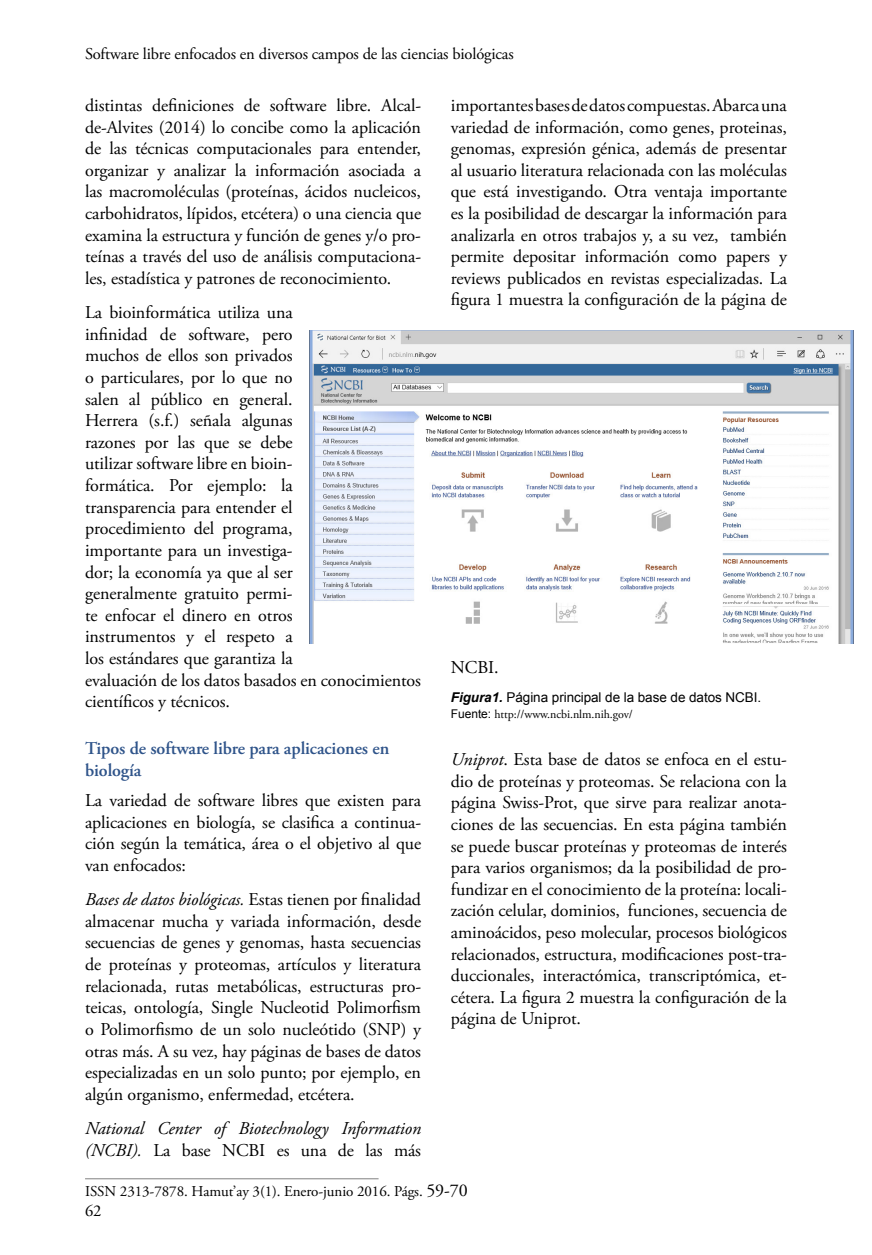
<style>
.page{position:relative;width:872px;height:1255px;background:#fff}
.page>*{position:absolute;margin:0;border:0;box-sizing:border-box;transform-origin:0 0}
.t1{font:18px/21.6px "Adobe Garamond Pro";letter-spacing:-.005em;color:#000;text-align:justify}
.t2{font:italic 18px/21.6px "Adobe Garamond Pro";letter-spacing:-.005em;color:#000}
.t3{font:600 18px/21.6px "Adobe Garamond Pro";letter-spacing:-.005em;color:#2f548a}
.t4{font:16.5px "Adobe Garamond Pro";letter-spacing:-.01em;color:#000}
.t5{font:15px "Adobe Garamond Pro";letter-spacing:-.005em;color:#000}
.t6{font:13.5px "Arial";letter-spacing:-.005em;color:#000}
.t7{font:12px "Adobe Garamond Pro";letter-spacing:-.005em;color:#000}
.s1{font-style:italic}
.s2{font-style:normal}
.s3{font-weight:700;font-style:italic}
.s4{font-family:"Arial"}
.s5{font-size:18px}
</style>
<div class="page">
<hr style="left:85px;top:1178px;width:293px;height:1px;background:#808080">
<img style="left:310px;top:331px;width:543px;height:312px">
<p class="t4" style="left:85px;top:44px;width:430px">Software libre enfocados en diversos campos de las ciencias biológicas</p>
<p class="t1" style="left:85px;top:95px;width:337px">distintas definiciones de software libre. Alcal&shy;de-Alvites (2014) lo concibe como la aplicación de las técnicas computacionales para entender, organizar y analizar la información asociada a las macromoléculas (proteínas, ácidos nucleicos, carbohidratos, lípidos, etcétera) o una ciencia que examina la estructura y función de genes y/o pro&shy;teínas a través del uso de análisis computaciona&shy;les, estadística y patrones de reconocimiento.</p>
<p class="t1" style="left:85px;top:302px;width:337px;text-align:left">La bioinformática utiliza una<br>infinidad de software, pero<br>muchos de ellos son privados<br>o particulares, por lo que no<br>salen al público en general.<br>Herrera (s.f.) señala algunas<br>razones por las que se debe<br>utilizar software libre en bioin-<br>formática. Por ejemplo: la<br>transparencia para entender el<br>procedimiento del programa,<br>importante para un investiga-<br>dor; la economía ya que al ser<br>generalmente gratuito permi-<br>te enfocar el dinero en otros<br>instrumentos y el respeto a<br>los estándares que garantiza la<br>evaluación de los datos basados en conocimientos científicos y técnicos.</p>
<p class="t3" style="left:85px;top:738px;width:306px">Tipos de software libre para aplicaciones en biología</p>
<p class="t1" style="left:85px;top:790px;width:337px">La variedad de software libres que existen para aplicaciones en biología, se clasifica a continua&shy;ción según la temática, área o el objetivo al que van enfocados:</p>
<p class="t1" style="left:85px;top:889px;width:337px"><span class="s1">Bases de datos biológicas.</span> Estas tienen por finalidad almacenar mucha y variada información, desde secuencias de genes y genomas, hasta secuencias de proteínas y proteomas, artículos y literatura relacionada, rutas metabólicas, estructuras pro&shy;teicas, ontología, Single Nucleotid Polimorfism o Polimorfismo de un solo nucleótido (SNP) y otras más. A su vez, hay páginas de bases de datos especializadas en un solo punto; por ejemplo, en algún organismo, enfermedad, etcétera.</p>
<p class="t2" style="left:85px;top:1118px;width:337px">National Center of Biotechnology Information (NCBI). <span class="s2">La base NCBI es una de las más</span></p>
<p class="t1" style="left:451px;top:95px;width:337px">importantes bases de datos compuestas. Abarca una variedad de información, como genes, proteinas, genomas, expresión génica, además de presentar al usuario literatura relacionada con las moléculas que está investigando. Otra ventaja importante es la posibilidad de descargar la información para analizarla en otros trabajos y, a su vez, también permite depositar información como papers y reviews publicados en revistas especializadas. La figura 1 muestra la configuración de la página de</p>
<p class="t1" style="left:451px;top:657px;width:49px">NCBI.</p>
<p class="t6" style="left:451px;top:688px;width:312px"><span class="s3">Figura1.</span> Página principal de la base de datos NCBI.</p>
<p class="t7" style="left:451px;top:707px;width:183px"><span class="s4">Fuente:</span> http://www.ncbi.nlm.nih.gov/</p>
<p class="t1" style="left:451px;top:749px;width:337px"><span class="s1">Uniprot</span>. Esta base de datos se enfoca en el estu&shy;dio de proteínas y proteomas. Se relaciona con la página Swiss-Prot, que sirve para realizar anota&shy;ciones de las secuencias. En esta página también se puede buscar proteínas y proteomas de interés para varios organismos; da la posibilidad de pro&shy;fundizar en el conocimiento de la proteína: locali&shy;zación celular, dominios, funciones, secuencia de aminoácidos, peso molecular, procesos biológicos relacionados, estructura, modificaciones post-tra&shy;duccionales, interactómica, transcriptómica, et&shy;cétera. La figura 2 muestra la configuración de la página de Uniprot.</p>
<p class="t5" style="left:85px;top:1181px;width:384px">ISSN 2313-7878. Hamut’ay 3(1). Enero-junio 2016. Págs. <span class="s5">59-70</span></p>
<p class="t4" style="left:85px;top:1200px;width:18px">62</p>
</div>
